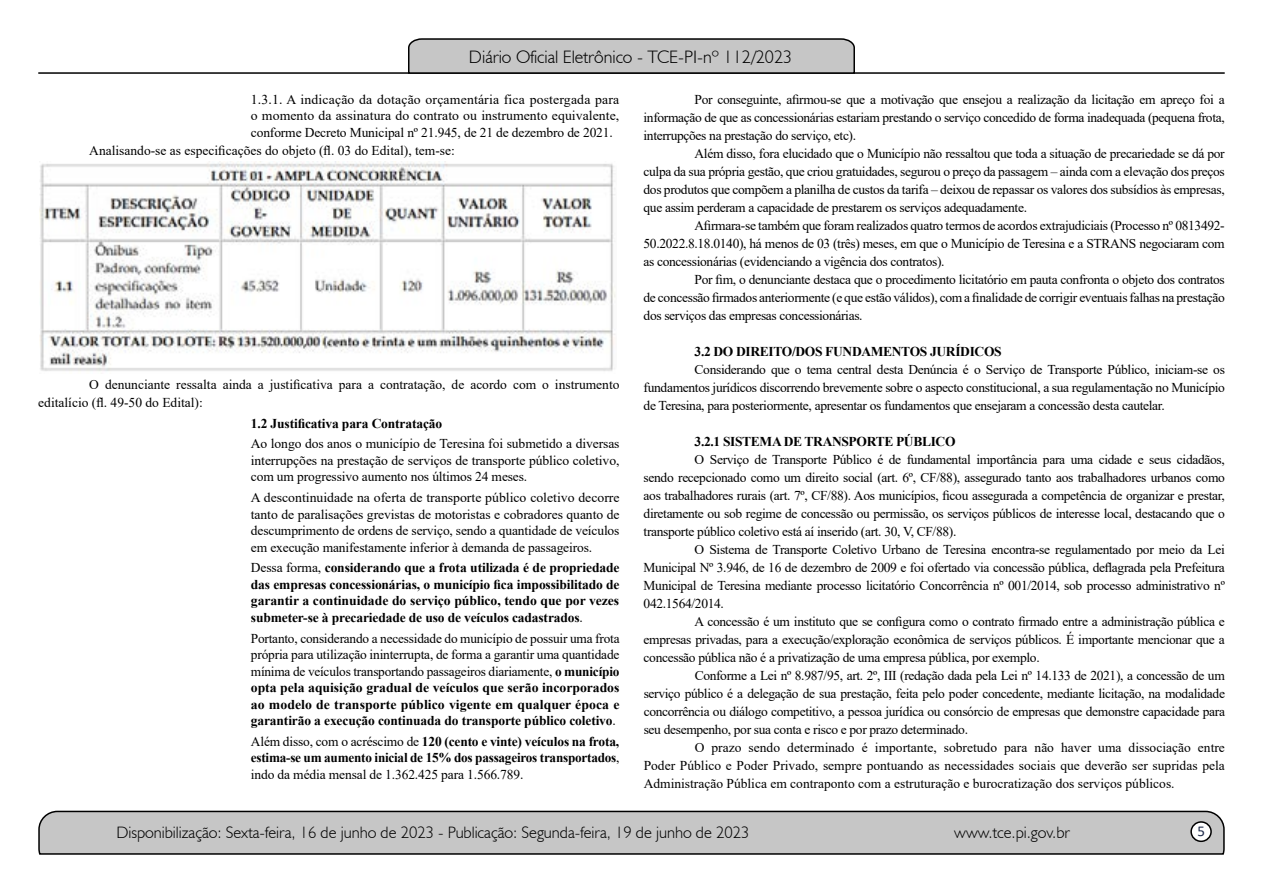
<style>
.page{position:relative;width:1263px;height:893px;background:#fff}
.page>*{position:absolute;margin:0;border:0;box-sizing:border-box;transform-origin:0 0}
.t1{font:300 18px "Humanist 521 BT";color:#000}
.t2{font:300 16.5px "Humanist 521 BT";color:#000}
.t3{font:15px "Calibri";color:#212d4c}
.t4{font:13.5px/18px "Times New Roman";letter-spacing:-.025em;color:#000;text-align:justify}
.t5{font:700 13.5px/16.5px "Times New Roman";letter-spacing:-.02em;color:#000;text-align:justify}
.t6{font:13.5px/18px "Times New Roman";color:#000}
.s1{font-weight:400}
.s2{font-weight:700}
</style>
<div class="page">
<svg style="left:38px;top:810px;width:1187px;height:45px;background:#b9b9b9"></svg>
<div style="left:1191px;top:822px;width:20px;height:19px;background:#fff;border-radius:50%"></div>
<div style="left:1190px;top:821px;width:22px;height:21px;border:2px solid #000;border-radius:50%"></div>
<hr style="left:38px;top:72px;width:1187px;height:2px;background:#000">
<svg style="left:407px;top:38px;width:449px;height:36px;background:#b4b4b4"></svg>
<img style="left:39px;top:161px;width:577px;height:210px">
<h1 class="t1" style="left:469px;top:46px;width:325px">Diário Oficial Eletrônico - TCE-PI-nº 112/2023</h1>
<p class="t4" style="left:251px;top:91px;width:370px;line-height:16.5px">1.3.1. A indicação da dotação orçamentária fica postergada para o momento da assinatura do contrato ou instrumento equivalente, conforme Decreto Municipal nº 21.945, de 21 de dezembro de 2021.</p>
<p class="t6" style="left:89px;top:141px;width:367px">Analisando-se as especificações do objeto (fl. 03 do Edital), tem-se:</p>
<p class="t4" style="left:643px;top:90px;width:583px;text-indent:51px">Por conseguinte, afirmou-se que a motivação que ensejou a realização da licitação em apreço foi a informação de que as concessionárias estariam prestando o serviço concedido de forma inadequada (pequena frota, interrupções na prestação do serviço, etc).</p>
<p class="t4" style="left:643px;top:144px;width:583px;text-indent:51px">Além disso, fora elucidado que o Município não ressaltou que toda a situação de precariedade se dá por culpa da sua própria gestão, que criou gratuidades, segurou o preço da passagem – ainda com a elevação dos preços dos produtos que compõem a planilha de custos da tarifa – deixou de repassar os valores dos subsídios às empresas, que assim perderam a capacidade de prestarem os serviços adequadamente.</p>
<p class="t4" style="left:643px;top:216px;width:583px;text-indent:51px">Afirmara-se também que foram realizados quatro termos de acordos extrajudiciais (Processo nº 0813492- 50.2022.8.18.0140), há menos de 03 (três) meses, em que o Município de Teresina e a STRANS negociaram com as concessionárias (evidenciando a vigência dos contratos).</p>
<p class="t4" style="left:644px;top:270px;width:583px;text-indent:51px">Por fim, o denunciante destaca que o procedimento licitatório em pauta confronta o objeto dos contratos de concessão firmados anteriormente (e que estão válidos), com a finalidade de corrigir eventuais falhas na prestação dos serviços das empresas concessionárias.</p>
<p class="t5" style="left:695px;top:343px;width:308px">3.2 DO DIREITO/DOS FUNDAMENTOS JURÍDICOS</p>
<p class="t4" style="left:644px;top:360px;width:583px;text-indent:51px">Considerando que o tema central desta Denúncia é o Serviço de Transporte Público, iniciam-se os fundamentos jurídicos discorrendo brevemente sobre o aspecto constitucional, a sua regulamentação no Município de Teresina, para posteriormente, apresentar os fundamentos que ensejaram a concessão desta cautelar.</p>
<p class="t5" style="left:695px;top:433px;width:262px">3.2.1 SISTEMA DE TRANSPORTE PÚBLICO</p>
<p class="t4" style="left:644px;top:450px;width:583px;text-indent:51px">O Serviço de Transporte Público é de fundamental importância para uma cidade e seus cidadãos, sendo recepcionado como um direito social (art. 6º, CF/88), assegurado tanto aos trabalhadores urbanos como aos trabalhadores rurais (art. 7º, CF/88). Aos municípios, ficou assegurada a competência de organizar e prestar, diretamente ou sob regime de concessão ou permissão, os serviços públicos de interesse local, destacando que o transporte público coletivo está aí inserido (art. 30, V, CF/88).</p>
<p class="t4" style="left:644px;top:540px;width:583px;text-indent:51px">O Sistema de Transporte Coletivo Urbano de Teresina encontra-se regulamentado por meio da Lei Municipal Nº 3.946, de 16 de dezembro de 2009 e foi ofertado via concessão pública, deflagrada pela Prefeitura Municipal de Teresina mediante processo licitatório Concorrência nº 001/2014, sob processo administrativo nº 042.1564/2014.</p>
<p class="t4" style="left:644px;top:612px;width:583px;text-indent:51px">A concessão é um instituto que se configura como o contrato firmado entre a administração pública e empresas privadas, para a execução/exploração econômica de serviços públicos. É importante mencionar que a concessão pública não é a privatização de uma empresa pública, por exemplo.</p>
<p class="t4" style="left:644px;top:666px;width:583px;text-indent:51px">Conforme a Lei nº 8.987/95, art. 2º, III (redação dada pela Lei nº 14.133 de 2021), a concessão de um serviço público é a delegação de sua prestação, feita pelo poder concedente, mediante licitação, na modalidade concorrência ou diálogo competitivo, a pessoa jurídica ou consórcio de empresas que demonstre capacidade para seu desempenho, por sua conta e risco e por prazo determinado.</p>
<p class="t4" style="left:644px;top:738px;width:583px;text-indent:51px">O prazo sendo determinado é importante, sobretudo para não haver uma dissociação entre Poder Público e Poder Privado, sempre pontuando as necessidades sociais que deverão ser supridas pela Administração Pública em contraponto com a estruturação e burocratização dos serviços públicos.</p>
<p class="t6" style="left:38px;top:375px;width:583px;text-indent:51px">O denunciante ressalta ainda a justificativa para a contratação, de acordo com o instrumento editalício (fl. 49-50 do Edital):</p>
<p class="t5" style="left:251px;top:414px;width:193px">1.2 Justificativa para Contratação</p>
<p class="t4" style="left:251px;top:435px;width:370px;line-height:16.5px">Ao longo dos anos o município de Teresina foi submetido a diversas interrupções na prestação de serviços de transporte público coletivo, com um progressivo aumento nos últimos 24 meses.</p>
<p class="t4" style="left:251px;top:489px;width:370px;line-height:16.5px">A descontinuidade na oferta de transporte público coletivo decorre tanto de paralisações grevistas de motoristas e cobradores quanto de descumprimento de ordens de serviço, sendo a quantidade de veículos em execução manifestamente inferior à demanda de passageiros.</p>
<p class="t5" style="left:251px;top:559px;width:370px"><span class="s1">Dessa forma,</span> considerando que a frota utilizada é de propriedade das empresas concessionárias, o município fica impossibilitado de garantir a continuidade do serviço público, tendo que por vezes submeter-se à precariedade de uso de veículos cadastrados<span class="s1">.</span></p>
<p class="t4" style="left:251px;top:629px;width:370px;line-height:16.5px">Portanto, considerando a necessidade do município de possuir uma frota própria para utilização ininterrupta, de forma a garantir uma quantidade mínima de veículos transportando passageiros diariamente, <span class="s2">o município opta pela aquisição gradual de veículos que serão incorporados ao modelo de transporte público vigente em qualquer época e garantirão a execução continuada do transporte público coletivo</span>.</p>
<p class="t5" style="left:251px;top:733px;width:370px"><span class="s1">Além disso, com o acréscimo de</span> 120 (cento e vinte) veículos na frota, estima-se um aumento inicial de 15% dos passageiros transportados<span class="s1">, indo da média mensal de 1.362.425 para 1.566.789.</span></p>
<p class="t2" style="left:116px;top:822px;width:635px">Disponibilização: Sexta-feira, 16 de junho de 2023 - Publicação: Segunda-feira, 19 de junho de 2023</p>
<p class="t2" style="left:954px;top:822px;width:117px">www.tce.pi.gov.br</p>
<p class="t3" style="left:1197px;top:821px;width:9px">5</p>
</div>
